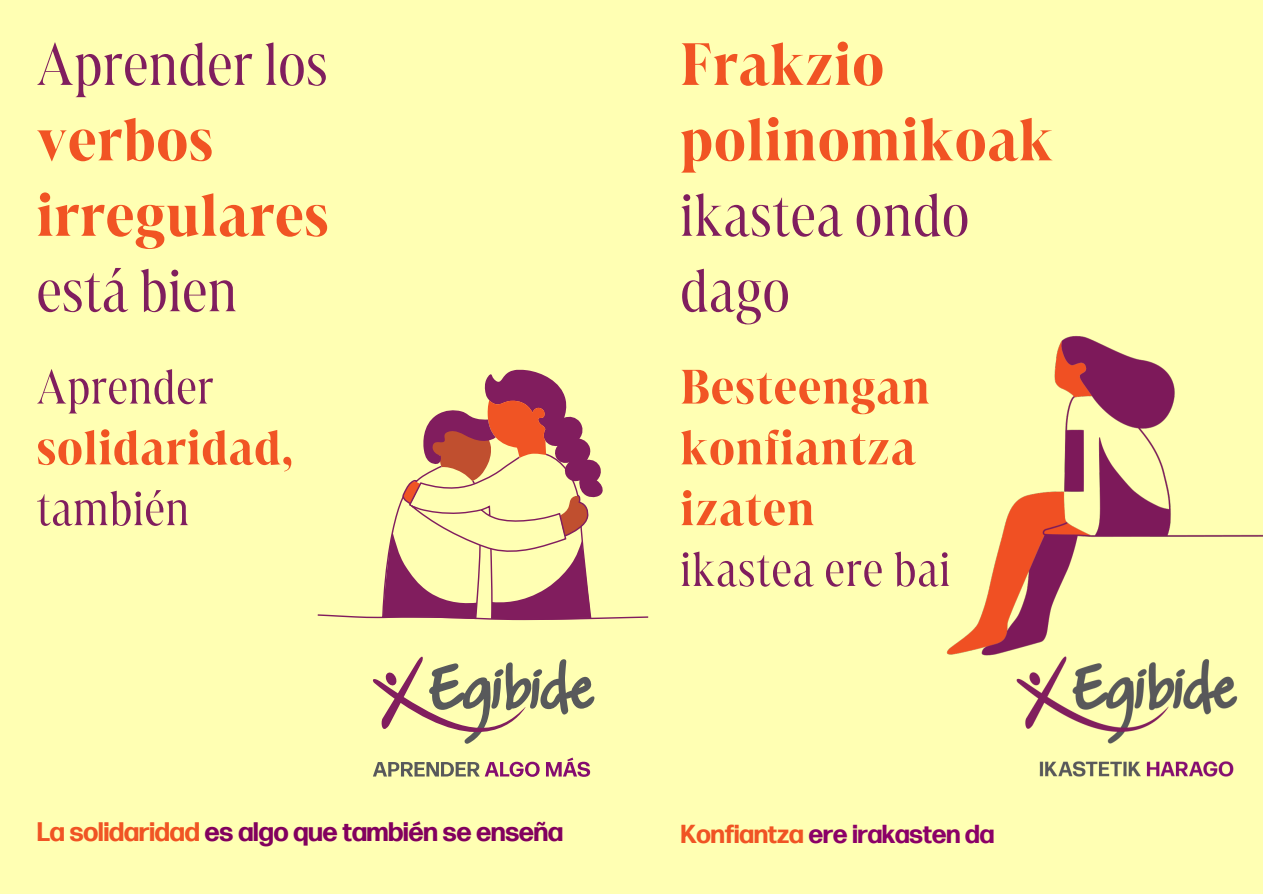
<style>
.page{position:relative;width:1263px;height:894px;background:#fff}
.page>*{position:absolute;margin:0;border:0;box-sizing:border-box;transform-origin:0 0}
.t1{font:63px/75.3px "Marlide Display Regular";letter-spacing:.03em;color:#801e5e}
.t2{font:63px/75.3px "Marlide Display Bold";letter-spacing:.03em;color:#f15424}
.t3{font:51px/60.8px "Marlide Display Bold";letter-spacing:.04em;color:#f15424}
.t4{font:51px/60.8px "Marlide Display Regular";letter-spacing:.035em;color:#801e5e}
.t5{font:700 26.7px "Forma DJR Display";color:#82005e}
.t6{font:700 25.95px "Forma DJR Display";color:#8b0067}
.s1{font-family:"Marlide Display Bold";color:#f15424}
.s2{font-family:"Marlide Display Regular";color:#801e5e}
.s3{color:#f05424}
</style>
<div class="page">
<div style="left:0;top:0;width:1263px;height:893px;background:#ffffb3"></div>
<img style="left:1016px;top:658px;width:222px;height:119px">
<img style="left:946px;top:336px;width:317px;height:322px">
<svg style="left:318px;top:369px;width:330px;height:251px"></svg>
<svg style="left:372px;top:656px;width:223px;height:120px"></svg>
<h1 class="t1" style="left:37px;top:26px;width:293px">Aprender los <span class="s1">verbos irregulares </span>está bien</h1>
<h2 class="t4" style="left:37px;top:356px;width:257px">Aprender <span class="s1">solidaridad, </span>también</h2>
<p class="t2" style="left:681px;top:26px;width:373px">Frakzio polinomikoak <span class="s2">ikastea ondo dago</span></p>
<h1 class="t3" style="left:681px;top:356px;width:270px">Besteengan konfiantza izaten <span class="s2">ikastea ere bai</span></h1>
<h2 class="t5" style="left:37px;top:817px;width:528px"><span class="s3">La solidaridad</span> es algo que también se enseña</h2>
<p class="t6" style="left:681px;top:819px;width:315px"><span class="s3">Konfiantza</span> ere irakasten da</p>
</div>
